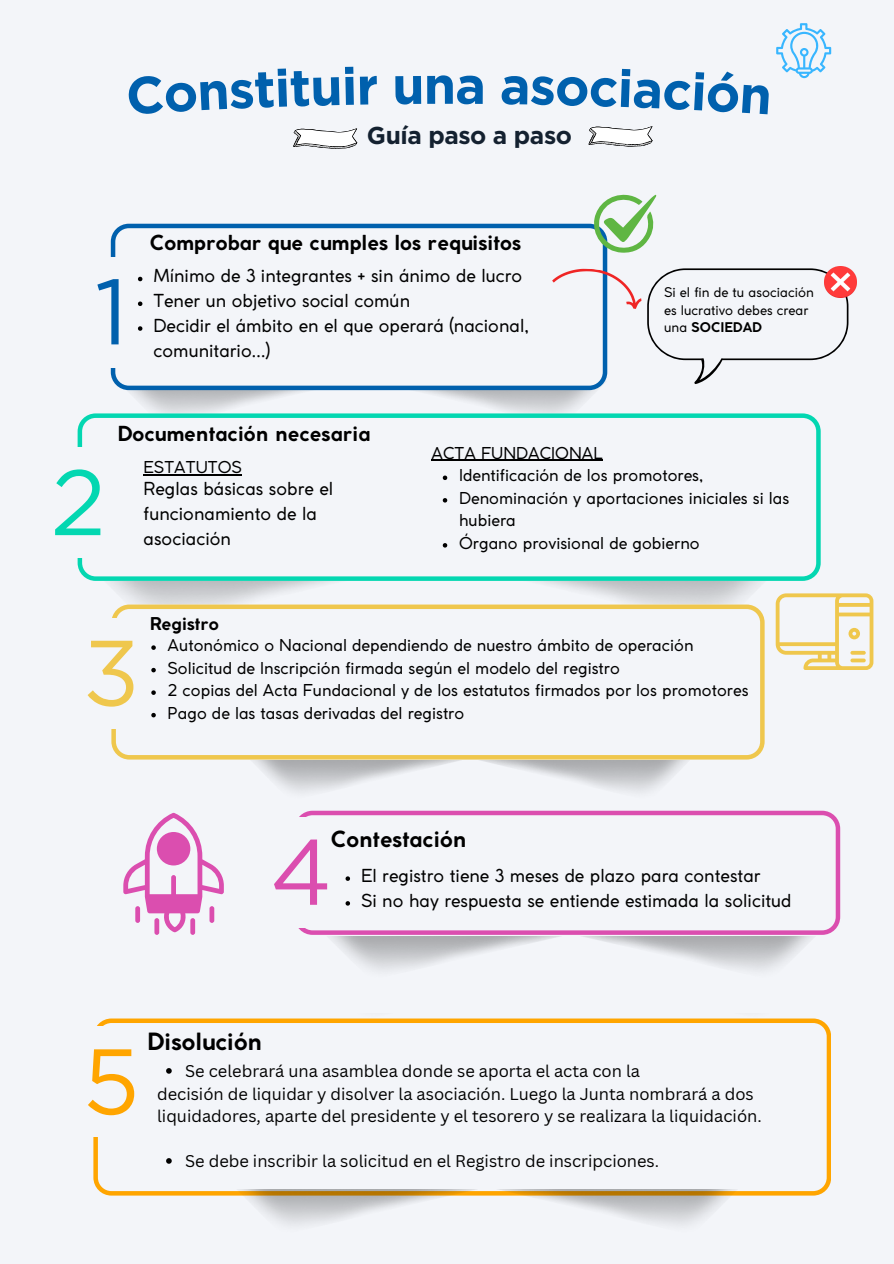
<style>
.page{position:relative;width:894px;height:1264px;background:#fff}
.page>*{position:absolute;margin:0;border:0;box-sizing:border-box;transform-origin:0 0}
.t1{font:92.55px "Gotham";color:#db4eaf}
.t2{font:92.55px "Gotham";color:#efc74d}
.t3{font:92.55px "Gotham";color:#ffa500}
.t4{font:92.55px "Gotham";color:#0060ad}
.t5{font:92.55px "Gotham";color:#03d7b1}
.t6{font:700 52.05px "Gotham";color:#0060ad}
.t7{font:700 24.45px "Gotham";letter-spacing:-.015em;color:#142130}
.t8{font:700 23.4px "Coco Gothic";color:#000}
.t9{font:700 21.9px "Coco Gothic";color:#000}
.t10{font:700 20.4px "Coco Gothic";color:#000}
.t11{font:17.7px/24.8px "Coco Gothic";color:#000}
.t12{font:700 17.4px "Coco Gothic";color:#000}
.t13{font:16.5px/22.5px "Canva Sans";color:#000}
.t14{font:16.2px/22.5px "Coco Gothic";color:#000}
.t15{font:13.2px/17.5px "Coco Gothic";color:#000}
.s1{font-weight:700}
</style>
<div class="page">
<div style="left:0;top:0;width:893px;height:1263px;background:#f3f5f9"></div>
<svg style="left:111px;top:224px;width:496px;height:166px"></svg>
<svg style="left:78px;top:413px;width:742px;height:168px"></svg>
<svg style="left:111px;top:604px;width:653px;height:155px"></svg>
<svg style="left:93px;top:1018px;width:737px;height:177px"></svg>
<svg style="left:298px;top:810px;width:542px;height:124px"></svg>
<svg style="left:775px;top:593px;width:98px;height:77px"></svg>
<svg style="left:776px;top:23px;width:55px;height:55px"></svg>
<div style="left:154px;top:918px;width:5px;height:16px;background:#db4eaf;border-radius:2px"></div>
<div style="left:190px;top:918px;width:5px;height:16px;background:#db4eaf;border-radius:2px"></div>
<svg style="left:123px;top:812px;width:100px;height:120px"></svg>
<svg style="left:588px;top:126px;width:64px;height:21px"></svg>
<svg style="left:293px;top:128px;width:64px;height:21px"></svg>
<svg style="left:591px;top:194px;width:65px;height:59px"></svg>
<img style="left:848px;top:267px;width:7px;height:30px">
<svg style="left:550px;top:265px;width:298px;height:119px"></svg>
<img style="left:319px;top:1018px;width:489px;height:1px">
<img style="left:236px;top:1189px;width:502px;height:36px">
<div style="left:270px;top:817px;width:62px;height:110px;background:#f3f5f9"></div>
<div style="left:83px;top:618px;width:57px;height:110px;background:#f3f5f9"></div>
<div style="left:83px;top:1026px;width:57px;height:110px;background:#f3f5f9"></div>
<svg style="left:151px;top:645px;width:5px;height:5px"></svg>
<svg style="left:151px;top:668px;width:5px;height:4px"></svg>
<svg style="left:151px;top:690px;width:5px;height:5px"></svg>
<svg style="left:151px;top:713px;width:5px;height:4px"></svg>
<svg style="left:345px;top:876px;width:5px;height:4px"></svg>
<svg style="left:345px;top:901px;width:5px;height:4px"></svg>
<div style="left:95px;top:257px;width:33px;height:110px;background:#f3f5f9"></div>
<div style="left:51px;top:447px;width:55px;height:111px;background:#f3f5f9"></div>
<svg style="left:138px;top:277px;width:4px;height:4px"></svg>
<svg style="left:138px;top:301px;width:4px;height:5px"></svg>
<svg style="left:138px;top:326px;width:4px;height:5px"></svg>
<hr style="left:431px;top:460px;width:171px;height:1px;background:#000">
<svg style="left:442px;top:475px;width:5px;height:5px"></svg>
<svg style="left:442px;top:498px;width:5px;height:4px"></svg>
<svg style="left:442px;top:543px;width:5px;height:4px"></svg>
<hr style="left:143px;top:474px;width:99px;height:1px;background:#000">
<svg style="left:166px;top:1068px;width:6px;height:5px"></svg>
<svg style="left:166px;top:1158px;width:6px;height:5px"></svg>
<p class="t6" style="left:227px;top:59px;width:84px;rotate:-2deg">stit</p>
<h3 class="t6" style="left:392px;top:54px;width:95px">una</h3>
<h3 class="t7" style="left:367px;top:121px;width:206px">Guía paso a paso</h3>
<p class="t4" style="left:95px;top:255px;width:35px">1</p>
<p class="t10" style="left:150px;top:235px;width:372px">Comprobar que cumples los requisitos</p>
<p class="t11" style="left:153px;top:265px;width:377px">Mínimo de 3 integrantes + sin ánimo de lucro Tener un objetivo social común<br>Decidir el ámbito en el que operará (nacional, comunitario...)</p>
<p class="t10" style="left:117px;top:426px;width:255px">Documentación necesaria</p>
<p class="t15" style="left:663px;top:285px;width:151px">Si el fin de tu asociación es lucrativo debes crear una <span class="s1">SOCIEDAD</span></p>
<p class="t5" style="left:51px;top:446px;width:57px">2</p>
<p class="t14" style="left:143px;top:457px;width:100px">ESTATUTOS</p>
<p class="t11" style="left:143px;top:478px;width:191px">Reglas básicas sobre el funcionamiento de la asociación</p>
<p class="t14" style="left:459px;top:443px;width:332px;text-indent:-28px">ACTA FUNDACIONAL<br>Identificación de los promotores,<br>Denominación y aportaciones iniciales si las hubiera<br>Órgano provisional de gobierno</p>
<p class="t2" style="left:83px;top:616px;width:58px">3</p>
<h6 class="t12" style="left:150px;top:617px;width:70px">Registro</h6>
<p class="t14" style="left:167px;top:635px;width:527px">Autonómico o Nacional dependiendo de nuestro ámbito de operación</p>
<p class="t14" style="left:167px;top:657px;width:453px">Solicitud de Inscripción firmada según el modelo del registro</p>
<p class="t14" style="left:167px;top:680px;width:582px">2 copias del Acta Fundacional y de los estatutos firmados por los promotores</p>
<p class="t14" style="left:167px;top:702px;width:298px">Pago de las tasas derivadas del registro</p>
<p class="t9" style="left:331px;top:830px;width:137px">Contestación</p>
<p class="t1" style="left:270px;top:816px;width:64px">4</p>
<p class="t11" style="left:361px;top:864px;width:401px">El registro tiene 3 meses de plazo para contestar</p>
<h3 class="t11" style="left:361px;top:889px;width:432px">Si no hay respuesta se entiende estimada la solicitud</h3>
<p class="t3" style="left:83px;top:1025px;width:58px">5</p>
<h4 class="t8" style="left:147px;top:1032px;width:117px">Disolución</h4>
<p class="t13" style="left:157px;top:1059px;width:606px;text-indent:28px">Se celebrará una asamblea donde se aporta el acta con la<br>decisión de liquidar y disolver la asociación. Luego la Junta nombrará a dos liquidadores, aparte del presidente y el tesorero y se realizara la liquidación.</p>
<p class="t13" style="left:185px;top:1149px;width:475px">Se debe inscribir la solicitud en el Registro de inscripciones.</p>
</div>
